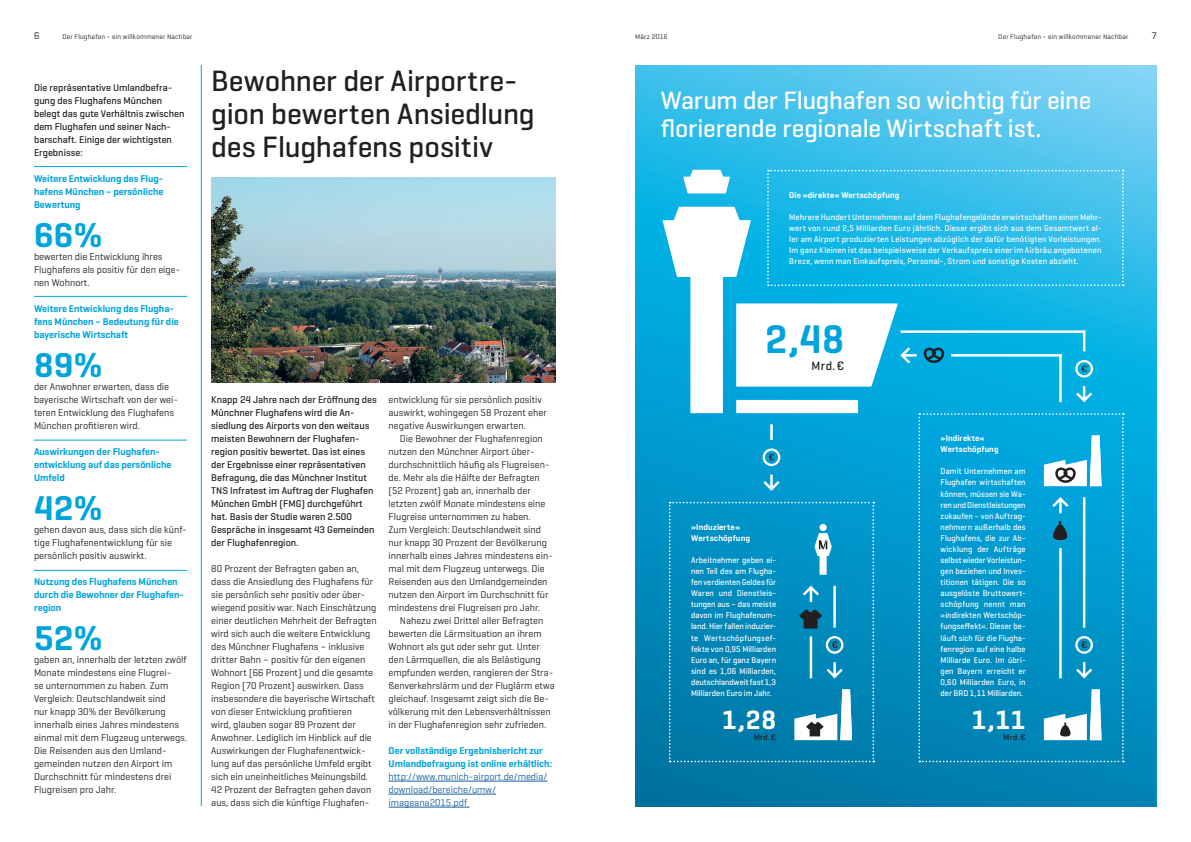
<style>
.page{position:relative;width:1191px;height:842px;background:#fff}
.page>*{position:absolute;margin:0;border:0;box-sizing:border-box;transform-origin:0 0}
.t1{font:600 40.7px "Munich Airport Pro";color:#00a4dc}
.t2{font:600 35px "Munich Airport Pro";color:#00a4dc}
.t3{font:500 30px/33px "Munich Airport Pro";letter-spacing:-.005em;color:#231f20}
.t4{font:600 27px "Munich Airport Pro";color:#fff}
.t5{font:500 25.6px/28.1px "Munich Airport Pro";letter-spacing:-.005em;color:#fff}
.t6{font:500 12.5px "Munich Airport Pro";color:#231f20}
.t7{font:10px/13px "Munich Airport Pro";color:#231f20}
.t8{font:500 10px/13px "Munich Airport Pro";color:#231f20}
.t9{font:600 10px/13px "Munich Airport Pro";color:#00a4dc}
.t10{font:10px/13px "Munich Airport Pro";color:#175d9e}
.t11{font:500 8.5px/11.1px "Munich Airport Pro";letter-spacing:.01em;color:#fff;text-align:justify}
.t12{font:600 8.5px/11.1px "Munich Airport Pro";letter-spacing:.01em;color:#fff}
.t13{font:500 8.3px "Munich Airport Pro";letter-spacing:.045em;color:#231f20}
.t14{font:7px "Munich Airport Pro";letter-spacing:.025em;color:#231f20}
</style>
<div class="page">
<hr style="left:388px;top:781px;width:159px;height:1px;background:#175d9e">
<hr style="left:388px;top:794px;width:108px;height:1px;background:#175d9e">
<hr style="left:388px;top:807px;width:81px;height:1px;background:#175d9e">
<img style="left:211px;top:178px;width:345px;height:205px">
<hr style="left:34px;top:166px;width:153px;height:1px;background:#00a4dc">
<hr style="left:34px;top:296px;width:153px;height:1px;background:#00a4dc">
<hr style="left:34px;top:440px;width:153px;height:1px;background:#00a4dc">
<hr style="left:34px;top:570px;width:153px;height:1px;background:#00a4dc">
<svg style="left:635px;top:65px;width:522px;height:741px;background:#29aad7"></svg>
<svg style="left:662px;top:170px;width:461px;height:592px;background:#25a9d5"></svg>
<hr style="left:201px;top:65px;width:1px;height:741px;background:#00a4dc">
<p class="t7" style="left:34px;top:29px;width:7px">6</p>
<p class="t14" style="left:62px;top:32px;width:132px">Der Flughafen – ein willkommener Nachbar</p>
<p class="t14" style="left:635px;top:32px;width:34px">März 2016</p>
<p class="t14" style="left:998px;top:32px;width:132px">Der Flughafen – ein willkommener Nachbar</p>
<p class="t7" style="left:1151px;top:29px;width:7px">7</p>
<h3 class="t3" style="left:211px;top:64px;width:325px">Bewohner der Airportre&shy;gion bewerten Ansiedlung des Flughafens positiv</h3>
<p class="t8" style="left:34px;top:81px;width:152px">Die repräsentative Umlandbefra&shy;gung des Flughafens München belegt das gute Verhältnis zwischen dem Flughafen und seiner Nach&shy;barschaft. Einige der wichtigsten<br>Ergebnisse:</p>
<p class="t9" style="left:34px;top:172px;width:131px;text-align:justify">Weitere Entwicklung des Flug&shy;hafens München – persönliche Bewertung</p>
<h3 class="t5" style="left:660px;top:86px;width:432px">Warum der Flughafen so wichtig für eine florierende regionale Wirtschaft ist.</h3>
<p class="t12" style="left:789px;top:189px;width:112px">Die »direkte« Wertschöpfung</p>
<p class="t11" style="left:789px;top:211px;width:314px">Mehrere Hundert Unternehmen auf dem Flughafengelände erwirtschaften einen Mehr&shy;wert von rund 2,5 Milliarden Euro jährlich. Dieser ergibt sich aus dem Gesamtwert al&shy;ler am Airport produzierten Leistungen abzüglich der dafür benötigten Vorleistungen.<br>Im ganz Kleinen ist das beispielsweise der Verkaufspreis einer im Airbräu angebotenen Breze, wenn man Einkaufspreis, Personal-, Strom und sonstige Kosten abzieht.</p>
<h2 class="t2" style="left:34px;top:213px;width:70px">66%</h2>
<p class="t7" style="left:34px;top:263px;width:148px">Flughafens als positiv für den eige&shy;nen Wohnort.</p>
<p class="t9" style="left:34px;top:302px;width:146px">Weitere Entwicklung des Flugha&shy;fens München – Bedeutung für die bayerische Wirtschaft</p>
<p class="t7" style="left:34px;top:250px;width:130px">bewerten die Entwicklung ihres</p>
<h1 class="t1" style="left:765px;top:314px;width:81px">2,48</h1>
<p class="t6" style="left:811px;top:358px;width:34px">Mrd.€</p>
<h2 class="t2" style="left:34px;top:343px;width:70px">89%</h2>
<p class="t7" style="left:34px;top:393px;width:145px">bayerische Wirtschaft von der wei&shy;teren Entwicklung des Flughafens<br>München profitieren wird.</p>
<p class="t9" style="left:34px;top:445px;width:139px">Auswirkungen der Flughafen&shy;entwicklung auf das persönliche<br>Umfeld</p>
<h2 class="t2" style="left:34px;top:486px;width:70px">42%</h2>
<p class="t7" style="left:34px;top:523px;width:154px">gehen davon aus, dass sich die künf&shy;tige Flughafenentwicklung für sie persönlich positiv auswirkt.</p>
<p class="t9" style="left:34px;top:575px;width:151px">Nutzung des Flughafens München durch die Bewohner der Flughafen&shy;region</p>
<h2 class="t2" style="left:34px;top:616px;width:70px">52%</h2>
<p class="t7" style="left:34px;top:653px;width:155px">gaben an, innerhalb der letzten zwölf<br>Monate mindestens eine Flugrei-<br>se unternommen zu haben. Zum<br>Vergleich: Deutschlandweit sind<br>nur knapp 30% der Bevölkerung innerhalb eines Jahres mindestens einmal mit dem Flugzeug unterwegs.<br>Die Reisenden aus den Umland&shy;gemeinden nutzen den Airport im<br>Durchschnitt für mindestens drei<br>Flugreisen pro Jahr.</p>
<p class="t7" style="left:34px;top:380px;width:137px">der Anwohner erwarten, dass die</p>
<p class="t8" style="left:211px;top:393px;width:167px">Knapp 24 Jahre nach der Eröffnung des Münchner Flughafens wird die An&shy;siedlung des Airports von den weitaus meisten Bewohnern der Flughafen&shy;region positiv bewertet. Das ist eines der Ergebnisse einer repräsentativen Befragung, die das Münchner Institut TNS Infratest im Auftrag der Flughafen München GmbH (FMG) durchgeführt hat. Basis der Studie waren 2.500<br>Gespräche in insgesamt 43 Gemeinden der Flughafenregion.</p>
<p class="t7" style="left:211px;top:562px;width:167px">80 Prozent der Befragten gaben an, dass die Ansiedlung des Flughafens für sie persönlich sehr positiv oder über&shy;wiegend positiv war. Nach Einschätzung einer deutlichen Mehrheit der Befragten wird sich auch die weitere Entwicklung des Münchner Flughafens – inklusive dritter Bahn – positiv für den eigenen Wohnort (66 Prozent) und die gesamte Region (70 Prozent) auswirken. Dass insbesondere die bayerische Wirtschaft von dieser Entwicklung profitieren<br>wird, glauben sogar 89 Prozent der Anwohner. Lediglich im Hinblick auf die Auswirkungen der Flughafenentwick&shy;lung auf das persönliche Umfeld ergibt sich ein uneinheitliches Meinungsbild.<br>42 Prozent der Befragten gehen davon aus, dass sich die künftige Flughafen-</p>
<p class="t7" style="left:388px;top:393px;width:160px">entwicklung für sie persönlich positiv auswirkt, wohingegen 58 Prozent eher negative Auswirkungen erwarten.</p>
<p class="t7" style="left:388px;top:432px;width:166px;text-indent:11px">Die Bewohner der Flughafenregion nutzen den Münchner Airport über&shy;durchschnittlich häufig als Flugreisen&shy;de. Mehr als die Hälfte der Befragten (52 Prozent) gab an, innerhalb der letzten zwölf Monate mindestens eine Flugreise unternommen zu haben.<br>Zum Vergleich: Deutschlandweit sind nur knapp 30 Prozent der Bevölkerung innerhalb eines Jahres mindestens ein&shy;mal mit dem Flugzeug unterwegs. Die Reisenden aus den Umlandgemeinden nutzen den Airport im Durchschnitt für mindestens drei Flugreisen pro Jahr.</p>
<p class="t7" style="left:388px;top:614px;width:168px;text-indent:11px">Nahezu zwei Drittel aller Befragten bewerten die Lärmsituation an ihrem Wohnort als gut oder sehr gut. Unter den Lärmquellen, die als Belästigung empfunden werden, rangieren der Stra&shy;ßenverkehrslärm und der Fluglärm etwa gleichauf. Insgesamt zeigt sich die Be&shy;völkerung mit den Lebensverhältnissen in der Flughafenregion sehr zufrieden.</p>
<p class="t9" style="left:388px;top:744px;width:165px">Der vollständige Ergebnisbericht zur<br>Umlandbefragung ist online erhältlich:</p>
<p class="t10" style="left:388px;top:770px;width:160px">http://www.munich-airport.de/media/ download/bereiche/umw/ imageana2015.pdf</p>
<p class="t12" style="left:940px;top:433px;width:59px">»Indirekte«<br>Wertschöpfung</p>
<p class="t11" style="left:940px;top:466px;width:87px">Damit Unternehmen am Flughafen wirtschaften können, müssen sie Wa&shy;ren und Dienstleistungen zukaufen – von Auftrag&shy;nehmern außerhalb des Flughafens, die zur Ab&shy;wicklung der Aufträge selbst wieder Vorleistun&shy;gen beziehen und Inves&shy;titionen tätigen. Die so ausgelöste Bruttowert&shy;schöpfung nennt man »indirekten Wertschöp&shy;fungseffekt«. Dieser be&shy;läuft sich für die Flugha&shy;fenregion auf eine halbe Milliarde Euro. Im übri&shy;gen Bayern erreicht er 0,60 Milliarden Euro, in der BRD 1,11 Milliarden.</p>
<p class="t12" style="left:691px;top:521px;width:61px">»Induzierte«<br>Wertschöpfung</p>
<p class="t11" style="left:691px;top:554px;width:87px">Arbeitnehmer geben ei&shy;nen Teil des am Flugha&shy;fen verdienten Geldes für Waren und Dienstleis&shy;tungen aus – das meiste davon im Flughafenum&shy;land. Hier fallen induzier&shy;te Wertschöpfungsef&shy;fekte von 0,95 Milliarden Euro an, für ganz Bayern sind es 1,06 Milliarden, deutschlandweit fast 1,3<br>Milliarden Euro im Jahr.</p>
<h3 class="t4" style="left:722px;top:703px;width:55px">1,28</h3>
<p class="t13" style="left:754px;top:732px;width:24px">Mrd.€</p>
<h3 class="t4" style="left:972px;top:703px;width:55px">1,11</h3>
<p class="t13" style="left:1003px;top:732px;width:24px">Mrd.€</p>
</div>
